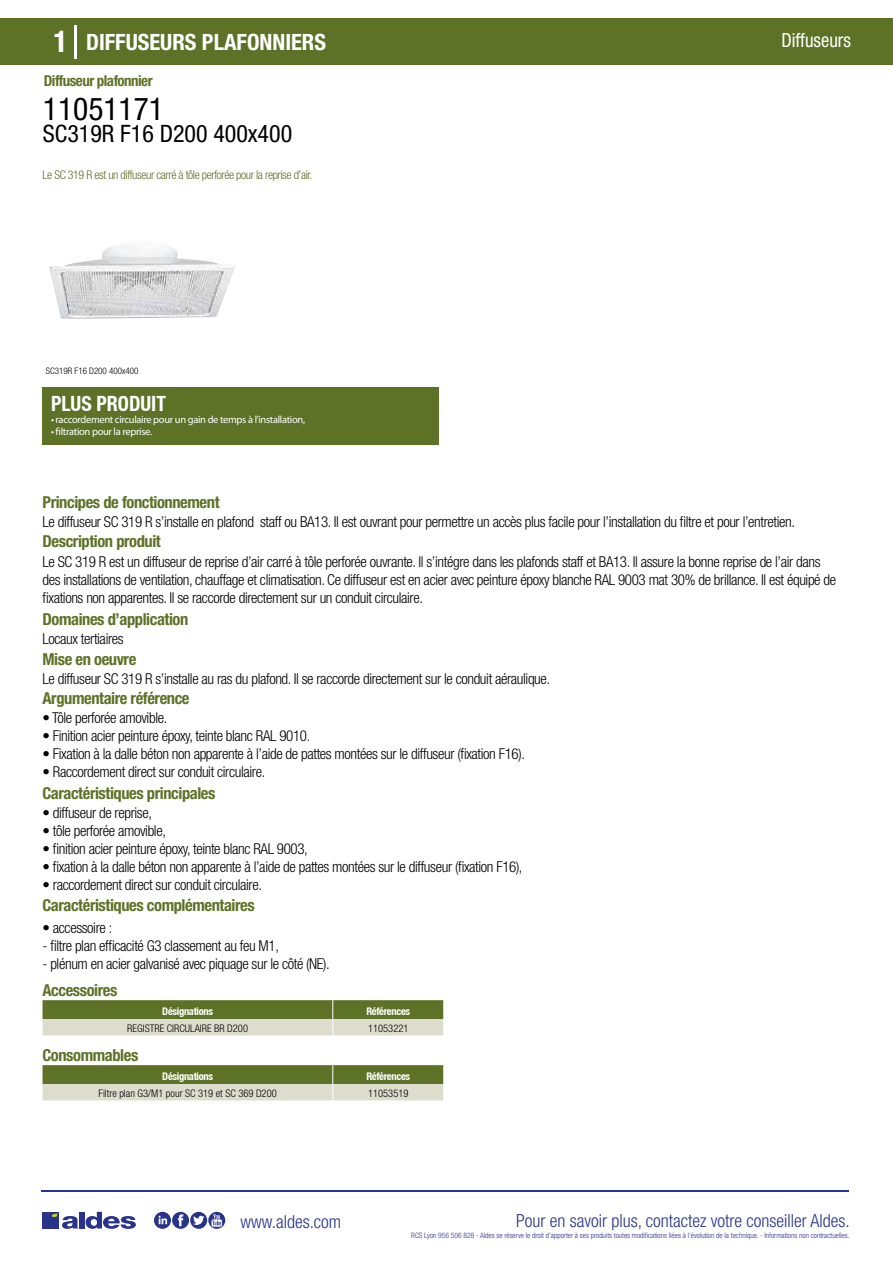
<style>
.page{position:relative;width:893px;height:1263px;background:#fff}
.page>*{position:absolute;margin:0;border:0;box-sizing:border-box;transform-origin:0 0}
.t1{font:condensed 31.5px "Helvetica Neue LT Std";color:#000}
.t2{font:condensed 24px "Helvetica Neue LT Std";color:#000}
.t3{font:700 condensed 22.5px "Helvetica Neue LT Std";color:#fff}
.t4{font:700 condensed 21px "Helvetica Neue";color:#fff;scale:.95 1}
.t5{font:condensed 19.5px "Helvetica Neue LT Std";color:#fff;scale:.95 1}
.t6{font:300 condensed 18px "Helvetica Neue";color:#28348b}
.t7{font:700 condensed 16.5px "Helvetica Neue LT Std";letter-spacing:-.025em;color:#5d7227}
.t8{font:300 condensed 15px/18px "Helvetica Neue LT Std";letter-spacing:-.025em;color:#000}
.t9{font:700 condensed 15px "Helvetica Neue LT Std";letter-spacing:-.035em;color:#5d7227}
.t10{font:300 condensed 12px "Helvetica Neue LT Std";letter-spacing:-.035em;color:#5d7227}
.t11{font:10.5px "Myriad Pro";letter-spacing:-.03em;color:#fff}
.t12{font:300 condensed 10.5px "Helvetica Neue";color:#000}
.t13{font:700 condensed 10.5px "Helvetica Neue";letter-spacing:-.03em;color:#fff}
.t14{font:300 condensed 9px "Helvetica Neue";color:#000}
.t15{font:300 condensed 7.5px "Helvetica Neue";color:#28348b}
.s1{font-size:30px}
</style>
<div class="page">
<div style="left:0;top:18px;width:893px;height:46px;background:#5d7227"></div>
<div style="left:43px;top:387px;width:396px;height:57px;background:#5d7227"></div>
<hr style="left:74px;top:25px;width:2px;height:33px;background:#fff">
<svg style="left:49px;top:246px;width:186px;height:73px"></svg>
<svg style="left:43px;top:1065px;width:401px;height:36px;background:#9ba677"></svg>
<svg style="left:43px;top:1000px;width:401px;height:36px;background:#9ba677"></svg>
<hr style="left:41px;top:1190px;width:808px;height:1px;background:#28348b">
<svg style="left:154px;top:1212px;width:71px;height:17px"></svg>
<div style="left:42px;top:1212px;width:17px;height:16px;background:#28348b"></div>
<div style="left:79px;top:1212px;width:5px;height:16px;background:#28348b"></div>
<svg style="left:86px;top:1212px;width:50px;height:17px"></svg>
<svg style="left:52px;top:1213px;width:26px;height:16px"></svg>
<h3 class="t3" style="left:54px;top:28px;width:274px"><span class="s1">1</span> DIFFUSEURS PLAFONNIERS</h3>
<h3 class="t5" style="left:781px;top:29px;width:75px">Diffuseurs</h3>
<p class="t9" style="left:44px;top:71px;width:110px">Diffuseur plafonnier</p>
<h1 class="t1" style="left:43px;top:91px;width:122px">11051171</h1>
<h2 class="t2" style="left:43px;top:120px;width:251px">SC319R F16 D200 400x400</h2>
<p class="t10" style="left:43px;top:167px;width:271px">Le SC 319 R est un diffuseur carré à tôle perforée pour la reprise d’air.</p>
<p class="t14" style="left:46px;top:365px;width:94px">SC319R F16 D200 400x400</p>
<p class="t14" style="left:46px;top:365px;width:61px">Diffuseur SC 319R</p>
<h3 class="t4" style="left:51px;top:391px;width:122px">PLUS PRODUIT</h3>
<p class="t11" style="left:51px;top:413px;width:256px">• raccordement circulaire pour un gain de temps à l’installation,</p>
<p class="t11" style="left:51px;top:425px;width:103px">• filtration pour la reprise.</p>
<p class="t7" style="left:43px;top:492px;width:179px">Principes de fonctionnement</p>
<p class="t7" style="left:43px;top:531px;width:120px">Description produit</p>
<p class="t8" style="left:43px;top:513px;width:754px">Le diffuseur SC 319 R s’installe en plafond staff ou BA13. Il est ouvrant pour permettre un accès plus facile pour l’installation du filtre et pour l’entretien.</p>
<p class="t8" style="left:43px;top:552px;width:795px">Le SC 319 R est un diffuseur de reprise d’air carré à tôle perforée ouvrante. Il s’intégre dans les plafonds staff et BA13. Il assure la bonne reprise de l’air dans des installations de ventilation, chauffage et climatisation. Ce diffuseur est en acier avec peinture époxy blanche RAL 9003 mat 30% de brillance. Il est équipé de fixations non apparentes. Il se raccorde directement sur un conduit circulaire.</p>
<p class="t8" style="left:43px;top:630px;width:83px">Locaux tertiaires</p>
<p class="t8" style="left:43px;top:669px;width:509px">Le diffuseur SC 319 R s’installe au ras du plafond. Il se raccorde directement sur le conduit aéraulique.</p>
<p class="t7" style="left:43px;top:609px;width:147px">Domaines d’application</p>
<p class="t7" style="left:43px;top:649px;width:95px">Mise en oeuvre</p>
<p class="t7" style="left:43px;top:688px;width:149px">Argumentaire référence</p>
<p class="t8" style="left:43px;top:709px;width:126px">• Tôle perforée amovible.</p>
<p class="t8" style="left:43px;top:727px;width:269px">• Finition acier peinture époxy, teinte blanc RAL 9010.</p>
<p class="t8" style="left:43px;top:745px;width:484px">• Fixation à la dalle béton non apparente à l’aide de pattes montées sur le diffuseur (fixation F16).</p>
<p class="t8" style="left:43px;top:763px;width:224px">• Raccordement direct sur conduit circulaire.</p>
<p class="t7" style="left:43px;top:783px;width:174px">Caractéristiques principales</p>
<p class="t8" style="left:43px;top:804px;width:111px">• diffuseur de reprise,</p>
<p class="t8" style="left:43px;top:822px;width:125px">• tôle perforée amovible,</p>
<p class="t8" style="left:43px;top:840px;width:267px">• finition acier peinture époxy, teinte blanc RAL 9003,</p>
<p class="t8" style="left:43px;top:858px;width:482px">• fixation à la dalle béton non apparente à l’aide de pattes montées sur le diffuseur (fixation F16),</p>
<p class="t8" style="left:43px;top:876px;width:221px">• raccordement direct sur conduit circulaire.</p>
<p class="t8" style="left:43px;top:919px;width:71px">• accessoire :</p>
<p class="t8" style="left:43px;top:937px;width:238px">- filtre plan efficacité G3 classement au feu M1,</p>
<p class="t8" style="left:43px;top:955px;width:289px">- plénum en acier galvanisé avec piquage sur le côté (NE).</p>
<p class="t7" style="left:43px;top:895px;width:214px">Caractéristiques complémentaires</p>
<p class="t7" style="left:43px;top:980px;width:76px">Accessoires</p>
<p class="t13" style="left:162px;top:1004px;width:52px">Désignations</p>
<p class="t13" style="left:366px;top:1004px;width:45px">Références</p>
<p class="t12" style="left:127px;top:1022px;width:122px">REGISTRE CIRCULAIRE BR D200</p>
<p class="t12" style="left:368px;top:1022px;width:42px">11053221</p>
<p class="t7" style="left:43px;top:1045px;width:97px">Consommables</p>
<p class="t13" style="left:162px;top:1069px;width:52px">Désignations</p>
<p class="t13" style="left:366px;top:1069px;width:45px">Références</p>
<p class="t12" style="left:99px;top:1087px;width:180px">Filtre plan G3/M1 pour SC 319 et SC 369 D200</p>
<p class="t12" style="left:368px;top:1087px;width:42px">11053519</p>
<p class="t6" style="left:240px;top:1211px;width:102px">www.aldes.com</p>
<p class="t6" style="left:516px;top:1211px;width:335px">Pour en savoir plus, contactez votre conseiller Aldes.</p>
<p class="t15" style="left:411px;top:1230px;width:440px">RCS Lyon 956 506 828 - Aldes se réserve le droit d’apporter à ses produits toutes modifications liées à l’évolution de la technique. - Informations non contractuelles.</p>
</div>
